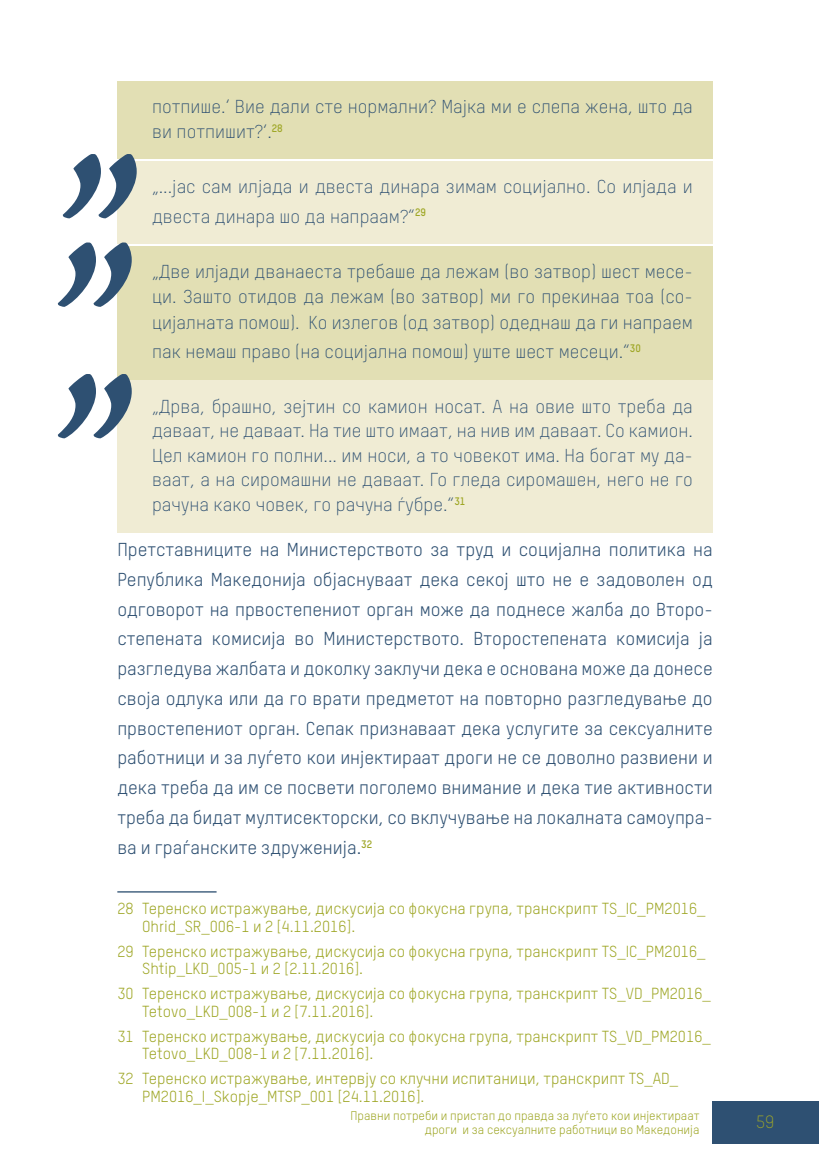
<style>
.page{position:relative;width:819px;height:1167px;background:#fff}
.page>*{position:absolute;margin:0;border:0;box-sizing:border-box;transform-origin:0 0}
.t1{font:18.38px/29.8px "Oxfam TSTARPRO";color:#2e5072;text-align:justify}
.citat_posvetol{font:300 18.38px/24.7px "Oxfam TSTARPRO";color:#2e5072}
.citat_POTEMAN{font:300 18.38px/25.4px "Oxfam TSTARPRO";color:#2e5072}
.t2{font:300 17.5px "Oxfam TSTARPRO";color:#9fa727}
.FUSNOTA{font:15.75px/17.5px "Oxfam TSTARPRO";color:#9fa727}
.t3{font:12.25px/14px "Oxfam TSTARPRO";color:#9fa727;text-align:right}
</style>
<div class="page">
<div style="left:713px;top:1101px;width:106px;height:42px;background:#2e5072"></div>
<div style="left:117px;top:82px;width:596px;height:77px;background:#e2dfb4"></div>
<div style="left:117px;top:161px;width:596px;height:83px;background:#f0ecd4"></div>
<div style="left:117px;top:246px;width:596px;height:134px;background:#e2dfb4"></div>
<div style="left:117px;top:381px;width:596px;height:152px;background:#f0ecd4"></div>
<hr style="left:117px;top:891px;width:100px;height:1px;background:#2e5072">
<svg style="left:63px;top:154px;width:74px;height:65px"></svg>
<svg style="left:58px;top:242px;width:74px;height:65px"></svg>
<svg style="left:58px;top:374px;width:74px;height:65px"></svg>
<p class="citat_POTEMAN" style="left:152px;top:94px;width:542px;line-height:24.5px">потпише.‘ Вие дали сте нормални? Мајка ми е слепа жена, што да ви потпишит?‘.<sup>28</sup></p>
<p class="citat_posvetol" style="left:152px;top:171px;width:542px;line-height:29.8px">„...јас сам илјада и двеста динара зимам социјално. Со илјада и двеста динара шо да напраам?“<sup>29</sup></p>
<p class="citat_POTEMAN" style="left:152px;top:258px;width:542px;text-align:justify">„Две илјади дванаеста требаше да лежам (во затвор) шест месе&shy;ци. Зашто отидов да лежам (во затвор) ми го прекинаа тоа (со&shy;цијалната помош). Ко излегов (од затвор) одеднаш да ги напраем</p>
<p class="citat_POTEMAN" style="left:152px;top:339px;width:490px">пак немаш право (на социјална помош) уште шест месеци.“<sup>30</sup></p>
<p class="citat_posvetol" style="left:152px;top:394px;width:542px;text-align:justify">„Дрва, брашно, зејтин со камион носат. А на овие што треба да даваат, не даваат. На тие што имаат, на нив им даваат. Со камион.<br>Цел камион го полни... им носи, а то човекот има. На богат му да&shy;ваат, а на сиромашни не даваат. Го гледа сиромашен, него не го рачуна како човек, го рачуна ѓубре.“<sup>31</sup></p>
<p class="t1" style="left:117px;top:534px;width:597px">Претставниците на Министерството за труд и социјална политика на Република Македонија објаснуваат дека секој што не е задоволен од одговорот на првостепениот орган може да поднесе жалба до Второ&shy;степената комисија во Министерството. Второстепената комисија ја разгледува жалбата и доколку заклучи дека е основана може да донесе своја одлука или да го врати предметот на повторно разгледување до првостепениот орган. Сепак признаваат дека услугите за сексуалните работници и за луѓето кои инјектираат дроги не се доволно развиени и дека треба да им се посвети поголемо внимание и дека тие активности треба да бидат мултисекторски, со вклучување на локалната самоупра&shy;ва и граѓанските здруженија.<sup>32</sup></p>
<p class="FUSNOTA" style="left:142px;top:900px;width:565px;text-indent:-25px">28 Теренско истражување, дискусија со фокусна група, транскрипт TS_IC_PM2016_<br>Ohrid_SR_006-1 и 2 [4.11.2016].</p>
<p class="FUSNOTA" style="left:142px;top:942px;width:565px;text-indent:-25px">29 Теренско истражување, дискусија со фокусна група, транскрипт TS_IC_PM2016_<br>Shtip_LKD_005-1 и 2 [2.11.2016].</p>
<p class="FUSNOTA" style="left:142px;top:985px;width:570px;text-indent:-25px">30 Теренско истражување, дискусија со фокусна група, транскрипт TS_VD_PM2016_<br>Tetovo_LKD_008-1 и 2 [7.11.2016].</p>
<p class="FUSNOTA" style="left:142px;top:1027px;width:570px;text-indent:-25px">31 Теренско истражување, дискусија со фокусна група, транскрипт TS_VD_PM2016_<br>Tetovo_LKD_008-1 и 2 [7.11.2016].</p>
<p class="FUSNOTA" style="left:142px;top:1069px;width:538px;text-indent:-25px">32 Теренско истражување, интервју со клучни испитаници, транскрипт TS_AD_<br>PM2016_I_Skopje_MTSP_001 [24.11.2016].</p>
<p class="t3" style="left:350px;top:1109px;width:350px">Правни потреби и пристап до правда за луѓето кои инјектираат дроги и за сексуалните работници во Македонија</p>
<p class="t2" style="left:756px;top:1111px;width:20px">59</p>
</div>
